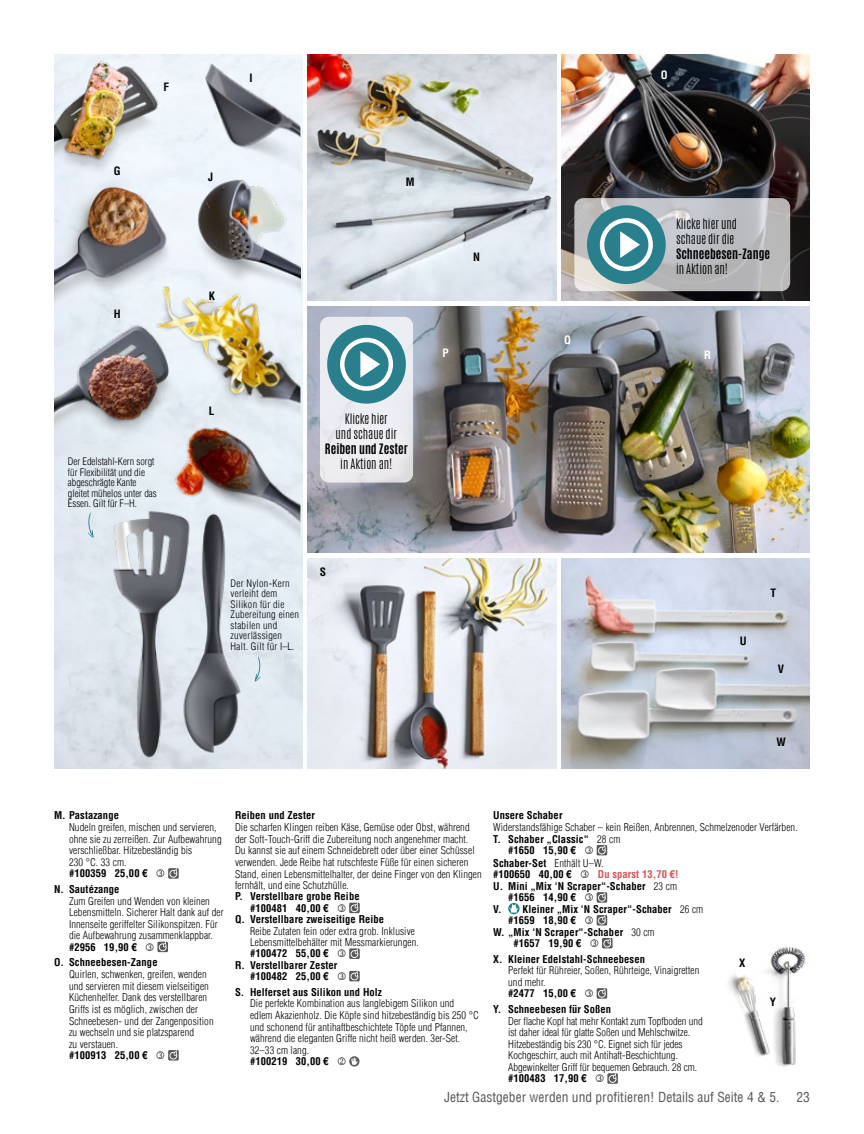
<style>
.page{position:relative;width:864px;height:1134px;background:#fff}
.page>*{position:absolute;margin:0;border:0;box-sizing:border-box;transform-origin:0 0}
.t1{font:condensed 13.5px "Helvetica Com";color:#58595b}
.t2{font:300 12px/15px "Antonio";color:#000}
.t3{font:700 12px "Antonio";color:#000}
.t4{font:700 condensed 11.25px "Helvetica Com";color:#000}
.t5{font:700 condensed 11.25px "Helvetica Com";color:#fff}
.t6{font:300 condensed 10.5px/11.6px "Helvetica Com";letter-spacing:.01em;color:#000}
.t7{font:700 condensed 10.5px "Helvetica Com";letter-spacing:.01em;color:#000}
.t8{font:700 condensed 10.5px "Helvetica Com";letter-spacing:.01em;color:#d35459}
.t9{font:300 condensed 10.2px/10.5px "Helvetica Com";color:#000}
.t10{font:300 condensed 10.2px/10.5px "Helvetica Com";letter-spacing:.03em;color:#000}
.s1{font-weight:700}
.s2{font-weight:300}
.s3{color:#000}
</style>
<div class="page">
<img style="left:54px;top:54px;width:248px;height:715px">
<img style="left:151px;top:573px;width:116px;height:196px">
<img style="left:54px;top:168px;width:116px;height:157px">
<img style="left:54px;top:54px;width:109px;height:125px">
<img style="left:308px;top:558px;width:248px;height:211px">
<img style="left:308px;top:306px;width:502px;height:246px">
<img style="left:308px;top:54px;width:248px;height:246px">
<img style="left:562px;top:558px;width:248px;height:211px">
<img style="left:562px;top:54px;width:248px;height:246px">
<img style="left:95px;top:481px;width:98px;height:277px">
<img style="left:54px;top:325px;width:100px;height:136px">
<img style="left:170px;top:54px;width:130px;height:229px">
<img style="left:185px;top:169px;width:115px;height:114px">
<img style="left:154px;top:283px;width:146px;height:83px">
<img style="left:154px;top:366px;width:146px;height:207px">
<img style="left:728px;top:946px;width:78px;height:121px">
<svg style="left:597px;top:845px;width:10px;height:10px"></svg>
<svg style="left:597px;top:892px;width:10px;height:11px"></svg>
<svg style="left:508px;top:903px;width:12px;height:11px"></svg>
<svg style="left:597px;top:915px;width:10px;height:11px"></svg>
<svg style="left:602px;top:938px;width:11px;height:10px"></svg>
<svg style="left:597px;top:988px;width:10px;height:11px"></svg>
<svg style="left:607px;top:1073px;width:11px;height:11px"></svg>
<svg style="left:255px;top:656px;width:6px;height:25px"></svg>
<svg style="left:168px;top:868px;width:11px;height:11px"></svg>
<svg style="left:157px;top:942px;width:11px;height:10px"></svg>
<svg style="left:168px;top:1050px;width:11px;height:11px"></svg>
<svg style="left:349px;top:903px;width:11px;height:10px"></svg>
<svg style="left:349px;top:948px;width:11px;height:11px"></svg>
<svg style="left:349px;top:971px;width:11px;height:10px"></svg>
<svg style="left:88px;top:513px;width:6px;height:25px"></svg>
<svg style="left:574px;top:198px;width:216px;height:93px;background:#bfc0c2"></svg>
<div style="left:587px;top:205px;width:79px;height:79px;background:#2a7f8c;border-radius:50%"></div>
<svg style="left:600px;top:218px;width:53px;height:53px"></svg>
<div style="left:320px;top:317px;width:93px;height:166px;background:#ebedf1;border-radius:9px"></div>
<div style="left:327px;top:325px;width:79px;height:79px;background:#2a7f8c;border-radius:50%"></div>
<svg style="left:340px;top:338px;width:53px;height:53px"></svg>
<svg style="left:349px;top:1056px;width:11px;height:11px"></svg>
<p class="t4" style="left:163px;top:80px;width:7px">F</p>
<p class="t4" style="left:249px;top:71px;width:5px">I</p>
<p class="t5" style="left:661px;top:67px;width:8px">O</p>
<p class="t4" style="left:114px;top:163px;width:8px">G</p>
<p class="t4" style="left:114px;top:307px;width:8px">H</p>
<p class="t9" style="left:68px;top:456px;width:90px">Der Edelstahl-Kern sorgt für Flexibilität und die abgeschrägte Kante gleitet mühelos unter das<br>Essen. Gilt für F–H.</p>
<p class="t4" style="left:208px;top:169px;width:6px">J</p>
<p class="t4" style="left:209px;top:289px;width:8px">K</p>
<p class="t4" style="left:209px;top:404px;width:7px">L</p>
<p class="t4" style="left:406px;top:175px;width:10px">M</p>
<p class="t4" style="left:473px;top:249px;width:8px">N</p>
<p class="t2" style="left:336px;top:412px;width:63px;text-align:center">Klicke hier und schaue dir</p>
<p class="t3" style="left:325px;top:440px;width:85px">Reiben und Zester</p>
<p class="t2" style="left:340px;top:457px;width:54px">in Aktion an!</p>
<p class="t5" style="left:442px;top:346px;width:8px">P</p>
<p class="t10" style="left:231px;top:578px;width:70px">Der Nylon-Kern verleiht dem<br>Silikon für die<br>Zubereitung einen stabilen und zuverlässigen<br>Halt. Gilt für I–L.</p>
<p class="t4" style="left:320px;top:565px;width:8px">S</p>
<p class="t5" style="left:564px;top:332px;width:8px">Q</p>
<p class="t2" style="left:676px;top:216px;width:62px">Klicke hier und schaue dir die</p>
<p class="t3" style="left:676px;top:245px;width:96px">Schneebesen-Zange</p>
<p class="t2" style="left:676px;top:261px;width:54px">in Aktion an!</p>
<p class="t5" style="left:704px;top:347px;width:8px">R</p>
<p class="t4" style="left:740px;top:634px;width:8px">U</p>
<p class="t4" style="left:770px;top:585px;width:7px">T</p>
<p class="t4" style="left:778px;top:661px;width:8px">V</p>
<p class="t4" style="left:776px;top:734px;width:11px">W</p>
<p class="t7" style="left:54px;top:809px;width:66px">M. Pastazange</p>
<p class="t6" style="left:69px;top:821px;width:154px">Nudeln greifen, mischen und servieren, ohne sie zu zerreißen. Zur Aufbewahrung verschließbar. Hitzebeständig bis<br>230 °C. 33 cm.<br><span class="s1">#100359 25,00 €</span> ●</p>
<p class="t7" style="left:54px;top:882px;width:67px">N. Sautézange</p>
<p class="t6" style="left:69px;top:895px;width:156px">Zum Greifen und Wenden von kleinen Lebensmitteln. Sicherer Halt dank auf der Innenseite geriffelter Silikonspitzen. Für die Aufbewahrung zusammenklappbar. <span class="s1">#2956 19,90 €</span> ●</p>
<p class="t7" style="left:54px;top:956px;width:105px">O. Schneebesen-Zange</p>
<p class="t6" style="left:69px;top:968px;width:146px">Quirlen, schwenken, greifen, wenden und servieren mit diesem vielseitigen<br>Küchenhelfer. Dank des verstellbaren<br>Griffs ist es möglich, zwischen der<br>Schneebesen- und der Zangenposition zu wechseln und sie platzsparend<br>zu verstauen.<br><span class="s1">#100913 25,00 €</span> ●</p>
<p class="t7" style="left:235px;top:809px;width:81px">Reiben und Zester</p>
<p class="t6" style="left:235px;top:821px;width:248px">Die scharfen Klingen reiben Käse, Gemüse oder Obst, während der Soft-Touch-Griff die Zubereitung noch angenehmer macht.<br>Du kannst sie auf einem Schneidebrett oder über einer Schüssel verwenden. Jede Reibe hat rutschfeste Füße für einen sicheren Stand, einen Lebensmittelhalter, der deine Finger von den Klingen fernhält, und eine Schutzhülle.</p>
<p class="t7" style="left:235px;top:890px;width:126px">P. Verstellbare grobe Reibe</p>
<p class="t7" style="left:250px;top:901px;width:96px">#100481 40,00 € ●</p>
<p class="t7" style="left:235px;top:912px;width:151px">Q. Verstellbare zweiseitige Reibe</p>
<p class="t6" style="left:250px;top:925px;width:166px">Reibe Zutaten fein oder extra grob. Inklusive</p>
<p class="t6" style="left:250px;top:936px;width:170px">Lebensmittelbehälter mit Messmarkierungen.</p>
<p class="t7" style="left:250px;top:947px;width:96px">#100472 55,00 € ●</p>
<p class="t7" style="left:235px;top:958px;width:104px">R. Verstellbarer Zester</p>
<p class="t7" style="left:250px;top:969px;width:96px">#100482 25,00 € ●</p>
<p class="t7" style="left:235px;top:985px;width:148px">S. Helferset aus Silikon und Holz</p>
<p class="t6" style="left:250px;top:998px;width:230px">Die perfekte Kombination aus langlebigem Silikon und edlem Akazienholz. Die Köpfe sind hitzebeständig bis 250 °C und schonend für antihaftbeschichtete Töpfe und Pfannen, während die eleganten Griffe nicht heiß werden. 3er-Set.<br>32–33 cm lang.</p>
<p class="t7" style="left:250px;top:1054px;width:80px">#100219 30,00 €</p>
<p class="t7" style="left:493px;top:809px;width:71px">Unsere Schaber</p>
<p class="t6" style="left:493px;top:821px;width:306px">Widerstandsfähige Schaber – kein Reißen, Anbrennen, Schmelzenoder Verfärben.</p>
<p class="t7" style="left:493px;top:832px;width:129px">T. Schaber „Classic“ <span class="s2">28 cm</span></p>
<p class="t7" style="left:508px;top:843px;width:87px">#1650 15,90 € ●</p>
<p class="t7" style="left:493px;top:856px;width:112px">Schaber-Set <span class="s2">Enthält U–W.</span></p>
<p class="t8" style="left:493px;top:867px;width:187px"><span class="s3">#100650 40,00 €</span> <span class="s3">●</span> Du sparst 13,70 €!</p>
<p class="t7" style="left:493px;top:879px;width:185px">U. Mini „Mix ‘N Scraper“-Schaber <span class="s2">23 cm</span></p>
<p class="t7" style="left:508px;top:890px;width:87px">#1656 14,90 € ●</p>
<p class="t7" style="left:493px;top:902px;width:212px">V. Kleiner „Mix ‘N Scraper“-Schaber <span class="s2">26 cm</span></p>
<p class="t7" style="left:508px;top:913px;width:87px">#1659 18,90 € ●</p>
<p class="t7" style="left:493px;top:925px;width:163px">W. „Mix ‘N Scraper“-Schaber <span class="s2">30 cm</span></p>
<p class="t7" style="left:514px;top:936px;width:87px">#1657 19,90 € ●</p>
<p class="t7" style="left:493px;top:952px;width:153px">X. Kleiner Edelstahl-Schneebesen</p>
<p class="t6" style="left:508px;top:965px;width:193px">Perfekt für Rühreier, Soßen, Rührteige, Vinaigretten und mehr.<br><span class="s1">#2477 15,00 €</span> ●</p>
<p class="t7" style="left:493px;top:1002px;width:120px">Y. Schneebesen für Soßen</p>
<p class="t6" style="left:508px;top:1015px;width:196px">Der flache Kopf hat mehr Kontakt zum Topfboden und ist daher ideal für glatte Soßen und Mehlschwitze.<br>Hitzebeständig bis 230 °C. Eignet sich für jedes Kochgeschirr, auch mit Antihaft-Beschichtung.<br>Abgewinkelter Griff für bequemen Gebrauch. 28 cm. <span class="s1">#100483 17,90 €</span> ●</p>
<p class="t4" style="left:739px;top:955px;width:8px">X</p>
<p class="t4" style="left:770px;top:995px;width:8px">Y</p>
<p class="t1" style="left:444px;top:1088px;width:337px">Jetzt Gastgeber werden und profitieren! Details auf Seite 4 &amp; 5.</p>
<p class="t1" style="left:797px;top:1088px;width:15px">23</p>
</div>
